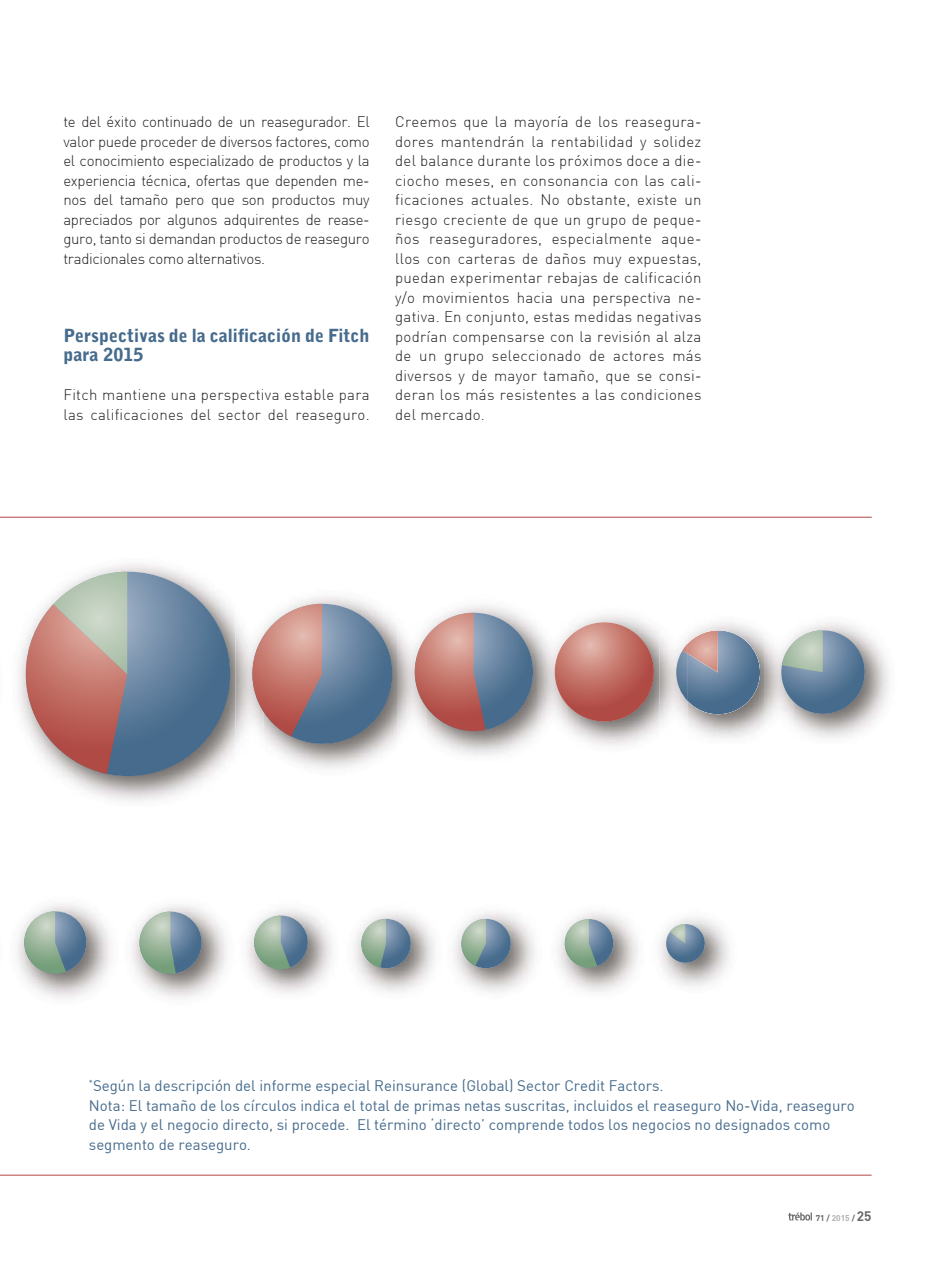
<style>
.page{position:relative;width:935px;height:1263px;background:#fff}
.page>*{position:absolute;margin:0;border:0;box-sizing:border-box;transform-origin:0 0}
.t1{font:900 18px/19.5px "Bell Gothic Std";color:#466b8c}
.t2{font:300 15px/19.5px "DIN";letter-spacing:.02em;color:#231f20;text-align:justify}
.t3{font:15px/19.5px "DIN";color:#466b8c}
.t4{font:700 8.25px "DIN";color:#67686b}
.s1{color:#aeb0b3}
.s2{font-size:13.5px}
</style>
<div class="page">
<svg style="left:788px;top:1212px;width:24px;height:8px"></svg>
<img style="left:17px;top:904px;width:210px;height:95px">
<svg style="left:24px;top:911px;width:62px;height:62px"></svg>
<svg style="left:24px;top:911px;width:42px;height:62px;background:#9eb5a8"></svg>
<svg style="left:254px;top:915px;width:54px;height:54px"></svg>
<svg style="left:254px;top:915px;width:36px;height:54px;background:#9eb5a9"></svg>
<img style="left:558px;top:912px;width:80px;height:80px">
<svg style="left:565px;top:918px;width:48px;height:49px"></svg>
<svg style="left:565px;top:918px;width:32px;height:49px;background:#9fb6a9"></svg>
<svg style="left:139px;top:911px;width:63px;height:62px"></svg>
<svg style="left:139px;top:911px;width:37px;height:62px;background:#a4baab"></svg>
<svg style="left:361px;top:918px;width:50px;height:50px"></svg>
<svg style="left:361px;top:918px;width:25px;height:49px"></svg>
<svg style="left:461px;top:918px;width:50px;height:50px"></svg>
<svg style="left:461px;top:918px;width:25px;height:47px"></svg>
<img style="left:659px;top:917px;width:71px;height:70px">
<svg style="left:666px;top:923px;width:39px;height:39px"></svg>
<svg style="left:670px;top:923px;width:15px;height:20px"></svg>
<img style="left:18px;top:564px;width:217px;height:237px">
<svg style="left:26px;top:571px;width:204px;height:205px;background:#5e7d9b"></svg>
<svg style="left:26px;top:571px;width:101px;height:202px;background:#c39c95"></svg>
<img style="left:235px;top:596px;width:163px;height:173px">
<svg style="left:252px;top:603px;width:140px;height:140px;background:#5e7d9b"></svg>
<svg style="left:252px;top:603px;width:70px;height:133px;background:#c49591"></svg>
<img style="left:398px;top:605px;width:140px;height:151px">
<svg style="left:415px;top:612px;width:118px;height:119px;background:#5a7a98"></svg>
<svg style="left:415px;top:612px;width:70px;height:119px;background:#c38f8c"></svg>
<img style="left:538px;top:614px;width:150px;height:132px">
<img style="left:676px;top:643px;width:6px;height:2px">
<img style="left:676px;top:645px;width:6px;height:56px">
<svg style="left:682px;top:630px;width:78px;height:84px;background:#8490a3"></svg>
<svg style="left:555px;top:622px;width:99px;height:99px;background:#c16f66"></svg>
<img style="left:794px;top:623px;width:95px;height:115px">
<img style="left:764px;top:630px;width:30px;height:101px">
<svg style="left:781px;top:630px;width:84px;height:83px;background:#5f7e9b"></svg>
<svg style="left:782px;top:630px;width:40px;height:42px"></svg>
<hr style="left:0;top:1174px;width:871px;height:1px;background:#af4a45">
<hr style="left:0;top:516px;width:871px;height:1px;background:#af4a45">
<p class="t2" style="left:63px;top:112px;width:308px">te del éxito continuado de un reasegurador. El valor puede proceder de diversos factores, como el conocimiento especializado de productos y la experiencia técnica, ofertas que dependen me&shy;nos del tamaño pero que son productos muy apreciados por algunos adquirentes de rease&shy;guro, tanto si demandan productos de reaseguro tradicionales como alternativos.</p>
<p class="t1" style="left:63px;top:327px;width:308px">Perspectivas de la calificación de Fitch para 2015</p>
<p class="t2" style="left:63px;top:385px;width:308px">Fitch mantiene una perspectiva estable para las calificaciones del sector del reaseguro.</p>
<p class="t2" style="left:395px;top:112px;width:308px">Creemos que la mayoría de los reasegura&shy;dores mantendrán la rentabilidad y solidez del balance durante los próximos doce a die&shy;ciocho meses, en consonancia con las cali&shy;ficaciones actuales. No obstante, existe un riesgo creciente de que un grupo de peque&shy;ños reaseguradores, especialmente aque&shy;llos con carteras de daños muy expuestas, puedan experimentar rebajas de calificación y/o movimientos hacia una perspectiva ne&shy;gativa. En conjunto, estas medidas negativas podrían compensarse con la revisión al alza de un grupo seleccionado de actores más diversos y de mayor tamaño, que se consi&shy;deran los más resistentes a las condiciones del mercado.</p>
<p class="t3" style="left:89px;top:1075px;width:767px"><sup>*</sup>Según la descripción del informe especial Reinsurance (Global) Sector Credit Factors.<br>Nota: El tamaño de los círculos indica el total de primas netas suscritas, incluidos el reaseguro No-Vida, reaseguro de Vida y el negocio directo, si procede. El término ‘directo’ comprende todos los negocios no designados como segmento de reaseguro.</p>
<p class="t4" style="left:815px;top:1211px;width:57px">71 / <span class="s1">2015</span> / <span class="s2">25</span></p>
</div>
